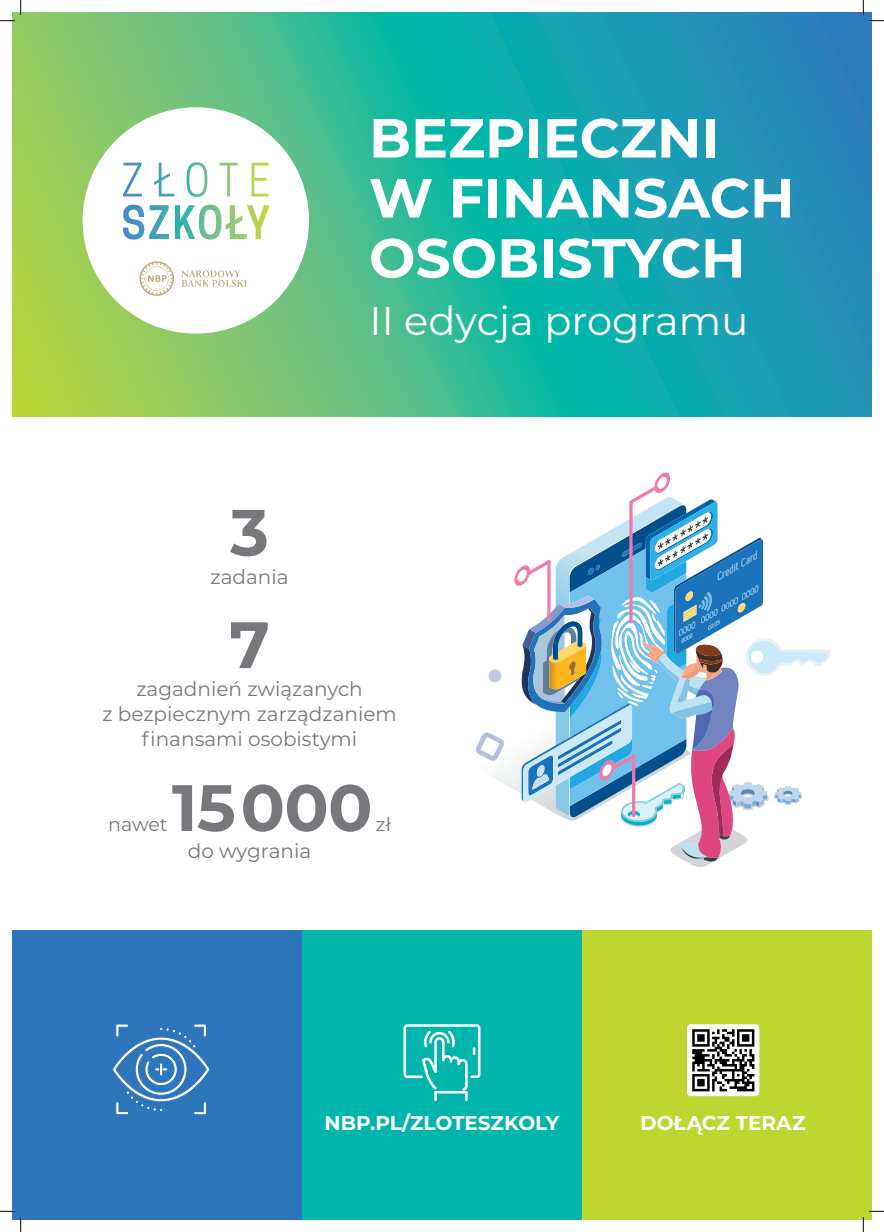
<style>
.page{position:relative;width:884px;height:1232px;background:#fff}
.page>*{position:absolute;margin:0;border:0;box-sizing:border-box;transform-origin:0 0}
.t1{font:700 65.4px "Montserrat";color:#76787b}
.t2{font:700 55px "Montserrat";color:#fff}
.t3{font:40px "Montserrat";color:#fff}
.t4{font:20px/25px "Montserrat";color:#76787b;text-align:center}
.t5{font:700 20px "Montserrat";color:#fff}
.t6{font:19px "Montserrat";color:#76787b}
</style>
<div class="page">
<div style="left:582px;top:931px;width:289px;height:289px;background:#bed630"></div>
<div style="left:301px;top:931px;width:281px;height:289px;background:#00b5ac"></div>
<div style="left:12px;top:931px;width:289px;height:289px;background:#2e76bc"></div>
<svg style="left:12px;top:12px;width:859px;height:405px;background:#3ab098"></svg>
<div style="left:83px;top:107px;width:226px;height:227px;background:#fff;border-radius:50%"></div>
<svg style="left:123px;top:162px;width:145px;height:35px"></svg>
<svg style="left:123px;top:205px;width:146px;height:35px"></svg>
<svg style="left:139px;top:261px;width:35px;height:35px"></svg>
<svg style="left:181px;top:270px;width:66px;height:17px"></svg>
<svg style="left:113px;top:1024px;width:97px;height:91px"></svg>
<div style="left:154px;top:1068px;width:14px;height:3px;border:1px solid #2e76bc;border-radius:2px"></div>
<div style="left:159px;top:1063px;width:4px;height:13px;border:1px solid #2e76bc;border-radius:2px"></div>
<div style="left:686px;top:1024px;width:73px;height:72px;background:#fbfcf3;border-radius:4px"></div>
<img style="left:688px;top:1025px;width:70px;height:70px">
<svg style="left:475px;top:472px;width:354px;height:395px"></svg>
<svg style="left:403px;top:1024px;width:77px;height:77px"></svg>
<svg style="left:0;top:0;width:21px;height:21px"></svg>
<svg style="left:0;top:1211px;width:21px;height:21px"></svg>
<svg style="left:862px;top:0;width:21px;height:21px"></svg>
<svg style="left:862px;top:1211px;width:21px;height:21px"></svg>
<p class="t1" style="left:230px;top:485px;width:40px">3</p>
<p class="t4" style="left:210px;top:563px;width:80px">zadania</p>
<p class="t2" style="left:369px;top:98px;width:352px">BEZPIECZNI</p>
<p class="t2" style="left:369px;top:158px;width:427px">W FINANSACH</p>
<p class="t2" style="left:369px;top:218px;width:378px">OSOBISTYCH</p>
<p class="t3" style="left:369px;top:294px;width:380px">II edycja programu</p>
<p class="t1" style="left:229px;top:598px;width:42px">7</p>
<p class="t4" style="left:102px;top:676px;width:296px">zagadnień związanych<br>z bezpiecznym zarządzaniem finansami osobistymi</p>
<p class="t1" style="left:172px;top:761px;width:202px">15 000</p>
<p class="t6" style="left:376px;top:811px;width:17px">zł</p>
<p class="t6" style="left:108px;top:811px;width:61px">nawet</p>
<p class="t4" style="left:188px;top:838px;width:125px">do wygrania</p>
<p class="t5" style="left:324px;top:1108px;width:236px">NBP.PL/ZLOTESZKOLY</p>
<p class="t5" style="left:640px;top:1108px;width:167px">DOŁĄCZ TERAZ</p>
</div>
